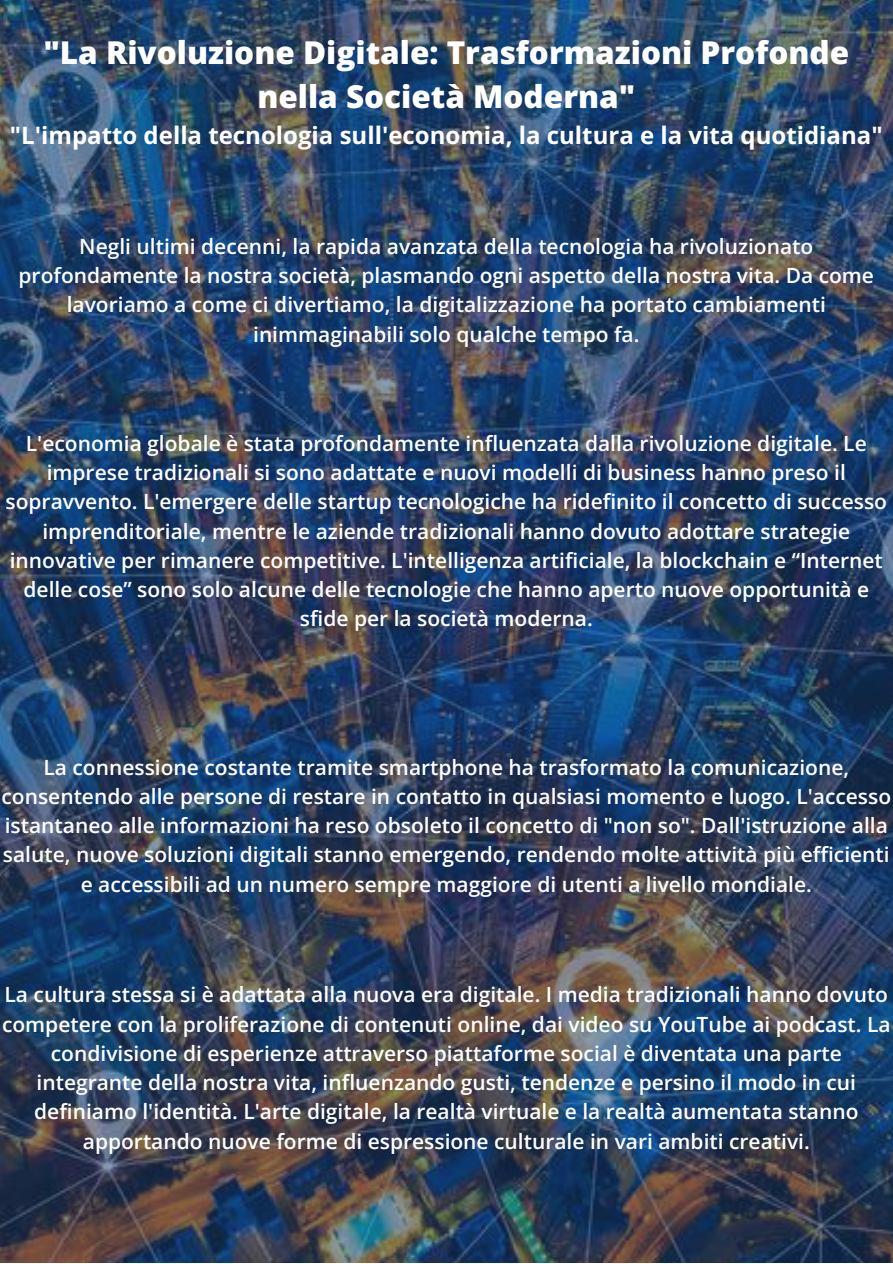
<style>
.page{position:relative;width:893px;height:1264px;background:#fff}
.page>*{position:absolute;margin:0;border:0;box-sizing:border-box;transform-origin:0 0}
.t1{font:800 31.5px/43.8px "Open Sans";color:#fff;text-align:center}
.t2{font:700 24px "Open Sans";color:#fff}
.t3{font:600 21px/29.2px "Open Sans";color:#fff;text-align:center}
</style>
<div class="page">
<img style="left:0;top:0;width:892px;height:1262px">
<h1 class="t1" style="left:43px;top:30px;width:807px">"La Rivoluzione Digitale: Trasformazioni Profonde nella Società Moderna"</h1>
<p class="t2" style="left:10px;top:119px;width:874px">"L'impatto della tecnologia sull'economia, la cultura e la vita quotidiana"</p>
<p class="t3" style="left:19px;top:231px;width:856px">Negli ultimi decenni, la rapida avanzata della tecnologia ha rivoluzionato profondamente la nostra società, plasmando ogni aspetto della nostra vita. Da come lavoriamo a come ci divertiamo, la digitalizzazione ha portato cambiamenti inimmaginabili solo qualche tempo fa.</p>
<p class="t3" style="left:6px;top:428px;width:882px">L'economia globale è stata profondamente influenzata dalla rivoluzione digitale. Le imprese tradizionali si sono adattate e nuovi modelli di business hanno preso il sopravvento. L'emergere delle startup tecnologiche ha ridefinito il concetto di successo imprenditoriale, mentre le aziende tradizionali hanno dovuto adottare strategie innovative per rimanere competitive. L'intelligenza artificiale, la blockchain e “Internet delle cose” sono solo alcune delle tecnologie che hanno aperto nuove opportunità e sfide per la società moderna.</p>
<p class="t3" style="left:1px;top:751px;width:891px">La connessione costante tramite smartphone ha trasformato la comunicazione, consentendo alle persone di restare in contatto in qualsiasi momento e luogo. L'accesso istantaneo alle informazioni ha reso obsoleto il concetto di "non so". Dall'istruzione alla salute, nuove soluzioni digitali stanno emergendo, rendendo molte attività più efficienti e accessibili ad un numero sempre maggiore di utenti a livello mondiale.</p>
<p class="t3" style="left:2px;top:979px;width:890px">La cultura stessa si è adattata alla nuova era digitale. I media tradizionali hanno dovuto competere con la proliferazione di contenuti online, dai video su YouTube ai podcast. La condivisione di esperienze attraverso piattaforme social è diventata una parte integrante della nostra vita, influenzando gusti, tendenze e persino il modo in cui definiamo l'identità. L'arte digitale, la realtà virtuale e la realtà aumentata stanno apportando nuove forme di espressione culturale in vari ambiti creativi.</p>
</div>
